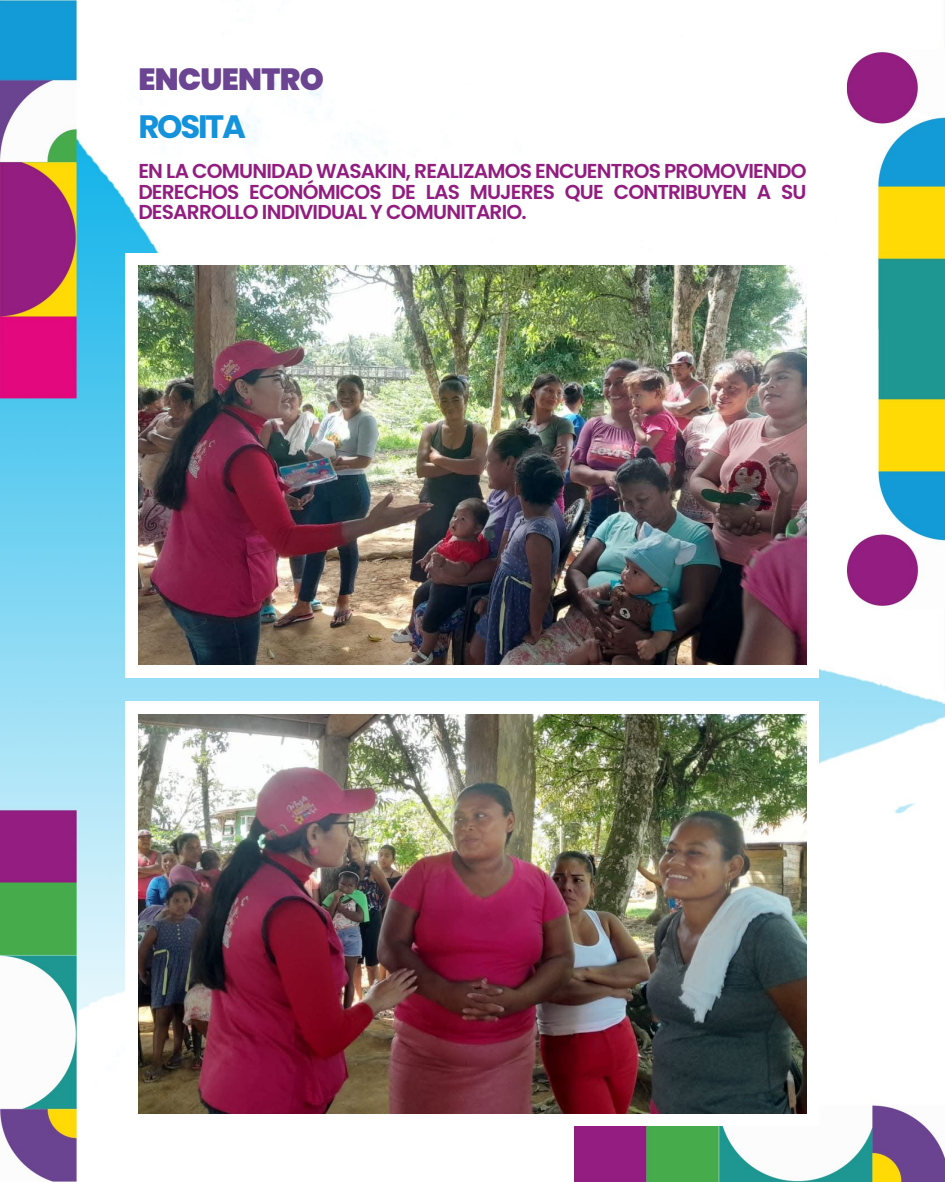
<style>
.page{position:relative;width:945px;height:1182px;background:#fff}
.page>*{position:absolute;margin:0;border:0;box-sizing:border-box;transform-origin:0 0}
.t1{font:700 32.38px "Poppins";letter-spacing:-.07em;color:#1492db}
.t2{font:900 30.62px "Poppins";letter-spacing:-.02em;color:#6b4492}
.t3{font:600 20.12px/20.1px "Poppins";letter-spacing:-.04em;color:#921d80;text-align:justify}
</style>
<div class="page">
<img style="left:0;top:0;width:945px;height:1181px">
<div style="left:126px;top:253px;width:693px;height:424px;background:#fff"></div>
<div style="left:126px;top:701px;width:693px;height:424px;background:#fff"></div>
<img style="left:139px;top:266px;width:667px;height:398px">
<img style="left:139px;top:714px;width:667px;height:398px">
<h2 class="t2" style="left:138px;top:61px;width:187px">ENCUENTRO</h2>
<h1 class="t1" style="left:138px;top:108px;width:109px">ROSITA</h1>
<p class="t3" style="left:138px;top:161px;width:670px">EN LA COMUNIDAD WASAKIN, REALIZAMOS ENCUENTROS PROMOVIENDO DERECHOS ECONÓMICOS DE LAS MUJERES QUE CONTRIBUYEN A SU DESARROLLO INDIVIDUAL Y COMUNITARIO.</p>
</div>
